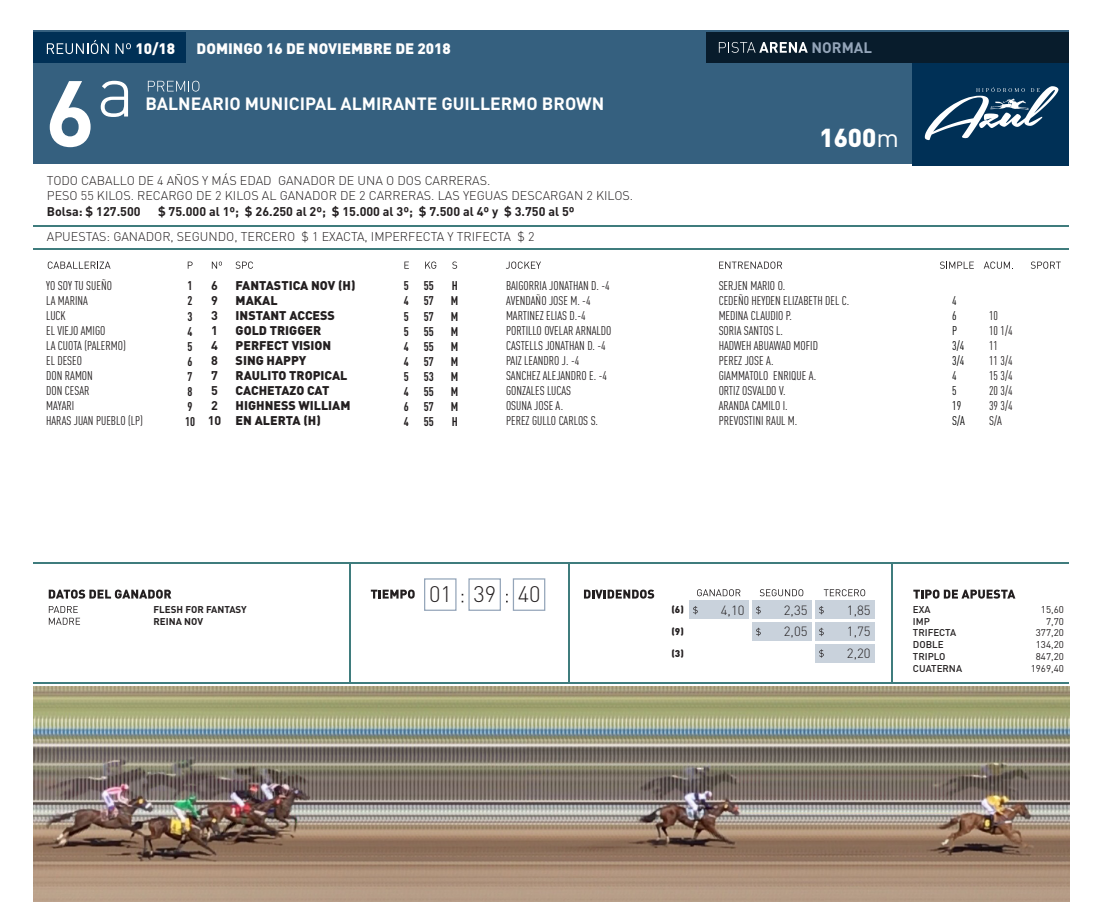
<style>
.page{position:relative;width:1098px;height:922px;background:#fff}
.page>*{position:absolute;margin:0;border:0;box-sizing:border-box;transform-origin:0 0}
.t1{font:700 92px "DIN Pro";color:#fff}
.t2{font:900 25.62px "DIN Pro";color:#fff}
.t3{font:300 22.25px "DIN Pro";color:#231f20}
.t4{font:700 17.62px "DIN Pro";color:#fff}
.t5{font:900 15px "DIN Pro";color:#fff}
.t6{font:700 15px "DIN Pro";color:#94a5b9}
.t7{font:300 13.25px "DIN Pro";color:#231f20}
.t8{font:12.5px/15px "FFDIN Pro Cond";color:#231f20}
.t9{font:300 12.5px/15px "DIN Pro";color:#231f20}
.t10{font:900 12.5px/15px "DIN Pro";color:#231f20}
.t11{font:700 12.5px/15px "DIN Pro";color:#231f20}
.t12{font:700 12.5px/15px "FFDIN Pro Cond";color:#231f20;text-align:justify}
.t13{font:12.5px/15px "FFDIN Pro Cond";color:#000}
.t14{font:9.75px/11.8px "DIN Pro";color:#231f20;text-align:right}
.t15{font:500 9.75px/11.8px "DIN Pro";color:#231f20}
.t16{font:700 9.75px/11.8px "DIN Pro";color:#231f20}
.t17{font:900 9.75px "DIN Pro";color:#231f20}
.s1{font-weight:400}
</style>
<div class="page">
<div style="left:33px;top:30px;width:1036px;height:134px;background:#35607f"></div>
<div style="left:913px;top:32px;width:156px;height:134px;background:#003056"></div>
<div style="left:33px;top:32px;width:153px;height:30px;background:#003056"></div>
<div style="left:706px;top:32px;width:363px;height:30px;background:#081c2c"></div>
<hr style="left:33px;top:562px;width:1036px;height:2px;background:#3f7c7d">
<hr style="left:33px;top:682px;width:1036px;height:1px;background:#3f7c7d">
<hr style="left:568px;top:562px;width:1px;height:121px;background:#3f7c7d">
<hr style="left:349px;top:562px;width:1px;height:121px;background:#3f7c7d">
<hr style="left:891px;top:562px;width:1px;height:121px;background:#3f7c7d">
<div style="left:424px;top:578px;width:32px;height:32px;border:1px solid #94a5b9"></div>
<div style="left:468px;top:578px;width:33px;height:32px;border:1px solid #94a5b9"></div>
<div style="left:513px;top:578px;width:32px;height:32px;border:1px solid #94a5b9"></div>
<hr style="left:33px;top:225px;width:1036px;height:1px;background:#3f7c7d">
<hr style="left:33px;top:248px;width:1036px;height:1px;background:#3f7c7d">
<svg style="left:47px;top:40px;width:62px;height:14px"></svg>
<svg style="left:116px;top:43px;width:15px;height:11px"></svg>
<svg style="left:719px;top:42px;width:88px;height:11px"></svg>
<svg style="left:101px;top:81px;width:27px;height:36px"></svg>
<svg style="left:148px;top:81px;width:51px;height:11px"></svg>
<svg style="left:48px;top:261px;width:63px;height:8px"></svg>
<svg style="left:236px;top:261px;width:17px;height:8px"></svg>
<svg style="left:506px;top:261px;width:35px;height:8px"></svg>
<svg style="left:719px;top:261px;width:63px;height:8px"></svg>
<svg style="left:940px;top:261px;width:33px;height:8px"></svg>
<svg style="left:1030px;top:261px;width:30px;height:8px"></svg>
<svg style="left:983px;top:261px;width:27px;height:8px"></svg>
<svg style="left:188px;top:261px;width:5px;height:8px"></svg>
<svg style="left:404px;top:261px;width:5px;height:8px"></svg>
<svg style="left:425px;top:261px;width:11px;height:8px"></svg>
<svg style="left:452px;top:261px;width:5px;height:8px"></svg>
<svg style="left:212px;top:261px;width:10px;height:8px"></svg>
<svg style="left:371px;top:589px;width:44px;height:9px"></svg>
<svg style="left:49px;top:589px;width:122px;height:9px"></svg>
<svg style="left:584px;top:589px;width:70px;height:9px"></svg>
<svg style="left:913px;top:589px;width:102px;height:9px"></svg>
<svg style="left:697px;top:589px;width:43px;height:7px"></svg>
<svg style="left:759px;top:589px;width:44px;height:7px"></svg>
<svg style="left:823px;top:589px;width:42px;height:7px"></svg>
<div style="left:689px;top:600px;width:59px;height:19px;background:#c9d2dc"></div>
<svg style="left:693px;top:606px;width:4px;height:8px"></svg>
<div style="left:752px;top:600px;width:59px;height:19px;background:#c9d2dc"></div>
<svg style="left:756px;top:606px;width:4px;height:8px"></svg>
<div style="left:815px;top:600px;width:59px;height:19px;background:#c9d2dc"></div>
<svg style="left:819px;top:606px;width:4px;height:8px"></svg>
<div style="left:752px;top:622px;width:59px;height:19px;background:#c9d2dc"></div>
<svg style="left:756px;top:627px;width:4px;height:9px"></svg>
<div style="left:815px;top:622px;width:59px;height:19px;background:#c9d2dc"></div>
<svg style="left:819px;top:627px;width:4px;height:9px"></svg>
<div style="left:815px;top:644px;width:59px;height:18px;background:#c9d2dc"></div>
<svg style="left:819px;top:649px;width:4px;height:8px"></svg>
<svg style="left:49px;top:606px;width:31px;height:18px"></svg>
<svg style="left:924px;top:86px;width:134px;height:54px"></svg>
<img style="left:33px;top:686px;width:1036px;height:215px">
<h1 class="t1" style="left:45px;top:51px;width:51px">6</h1>
<p class="t5" style="left:135px;top:38px;width:41px">10/18</p>
<p class="t5" style="left:197px;top:38px;width:256px">DOMINGO 16 DE NOVIEMBRE DE 2018</p>
<p class="t6" style="left:811px;top:37px;width:62px">NORMAL</p>
<h3 class="t4" style="left:145px;top:92px;width:460px">BALNEARIO MUNICIPAL ALMIRANTE GUILLERMO BROWN</h3>
<h2 class="t2" style="left:819px;top:120px;width:81px">1600<span class="s1">m</span></h2>
<p class="t9" style="left:47px;top:172px;width:588px">TODO CABALLO DE 4 AÑOS Y MÁS EDAD GANADOR DE UNA O DOS CARRERAS.<br>PESO 55 KILOS. RECARGO DE 2 KILOS AL GANADOR DE 2 CARRERAS. LAS YEGUAS DESCARGAN 2 KILOS.</p>
<p class="t11" style="left:47px;top:203px;width:95px">Bolsa: $ 127.500</p>
<p class="t11" style="left:158px;top:203px;width:418px">$ 75.000 al 1º; $ 26.250 al 2º; $ 15.000 al 3º; $ 7.500 al 4º y $ 3.750 al 5º</p>
<p class="t9" style="left:47px;top:228px;width:489px">APUESTAS: GANADOR, SEGUNDO, TERCERO $ 1 EXACTA, IMPERFECTA Y TRIFECTA $ 2</p>
<p class="t8" style="left:46px;top:277px;width:98px">YO SOY TU SUEÑO<br>LA MARINA<br>LUCK<br>EL VIEJO AMIGO<br>LA CUOTA (PALERMO)<br>EL DESEO<br>DON RAMON<br>DON CESAR<br>MAYARI<br>HARAS JUAN PUEBLO (LP)</p>
<p class="t12" style="left:185px;top:277px;width:12px;text-align:left">1<br>2<br>3<br>4<br>5<br>6<br>7<br>8<br>9<br>10</p>
<p class="t11" style="left:208px;top:277px;width:15px">6<br>9<br>3<br>1<br>4<br>8<br>7<br>5<br>2<br>10</p>
<p class="t10" style="left:236px;top:277px;width:121px">FANTASTICA NOV (H)<br>MAKAL<br>INSTANT ACCESS<br>GOLD TRIGGER<br>PERFECT VISION<br>SING HAPPY<br>RAULITO TROPICAL<br>CACHETAZO CAT<br>HIGHNESS WILLIAM<br>EN ALERTA (H)</p>
<p class="t12" style="left:404px;top:277px;width:7px">5<br>4<br>5<br>5<br>4<br>4<br>5<br>4<br>6<br>4</p>
<p class="t12" style="left:424px;top:277px;width:12px">55<br>57<br>57<br>55<br>55<br>57<br>53<br>55<br>57<br>55</p>
<p class="t12" style="left:451px;top:277px;width:9px">H M M M M M M M M H</p>
<p class="t8" style="left:506px;top:277px;width:107px">BAIGORRIA JONATHAN D. -4<br>AVENDAÑO JOSE M. -4<br>MARTINEZ ELIAS D.-4<br>PORTILLO OVELAR ARNALDO<br>CASTELLS JONATHAN D. -4<br>PAIZ LEANDRO J. -4<br>SANCHEZ ALEJANDRO E. -4<br>GONZALES LUCAS<br>OSUNA JOSE A.<br>PEREZ GULLO CARLOS S.</p>
<p class="t8" style="left:718px;top:277px;width:132px">SERJEN MARIO O.<br>CEDEÑO HEYDEN ELIZABETH DEL C.<br>MEDINA CLAUDIO P.<br>SORIA SANTOS L.<br>HADWEH ABUAWAD MOFID<br>PEREZ JOSE A.<br>GIAMMATOLO ENRIQUE A.<br>ORTIZ OSVALDO V.<br>ARANDA CAMILO I.<br>PREVOSTINI RAUL M.</p>
<h3 class="t3" style="left:429px;top:579px;width:113px">01 39 40</h3>
<p class="t13" style="left:952px;top:292px;width:14px">4<br>6<br>P<br>3/4<br>3/4<br>4<br>5<br>19<br>S/A</p>
<p class="t8" style="left:989px;top:307px;width:25px">10<br>10 1/4<br>11<br>11 3/4<br>15 3/4<br>20 3/4<br>39 3/4<br>S/A</p>
<p class="t17" style="left:671px;top:602px;width:14px">(6)</p>
<p class="t7" style="left:721px;top:600px;width:25px">4,10</p>
<p class="t7" style="left:784px;top:600px;width:25px">2,35</p>
<p class="t7" style="left:846px;top:600px;width:25px">1,85</p>
<p class="t17" style="left:671px;top:624px;width:14px">(9)</p>
<p class="t7" style="left:784px;top:622px;width:25px">2,05</p>
<p class="t7" style="left:846px;top:622px;width:25px">1,75</p>
<p class="t17" style="left:671px;top:646px;width:14px">(3)</p>
<p class="t7" style="left:846px;top:643px;width:25px">2,20</p>
<p class="t16" style="left:153px;top:603px;width:95px">FLESH FOR FANTASY<br>REINA NOV</p>
<p class="t14" style="left:1030px;top:603px;width:35px">15,60<br>7,70<br>377,20<br>134,20<br>847,20<br>1969,40</p>
<p class="t15" style="left:913px;top:603px;width:51px">EXA<br>IMP<br>TRIFECTA<br>DOBLE<br>TRIPLO<br>CUATERNA</p>
</div>
